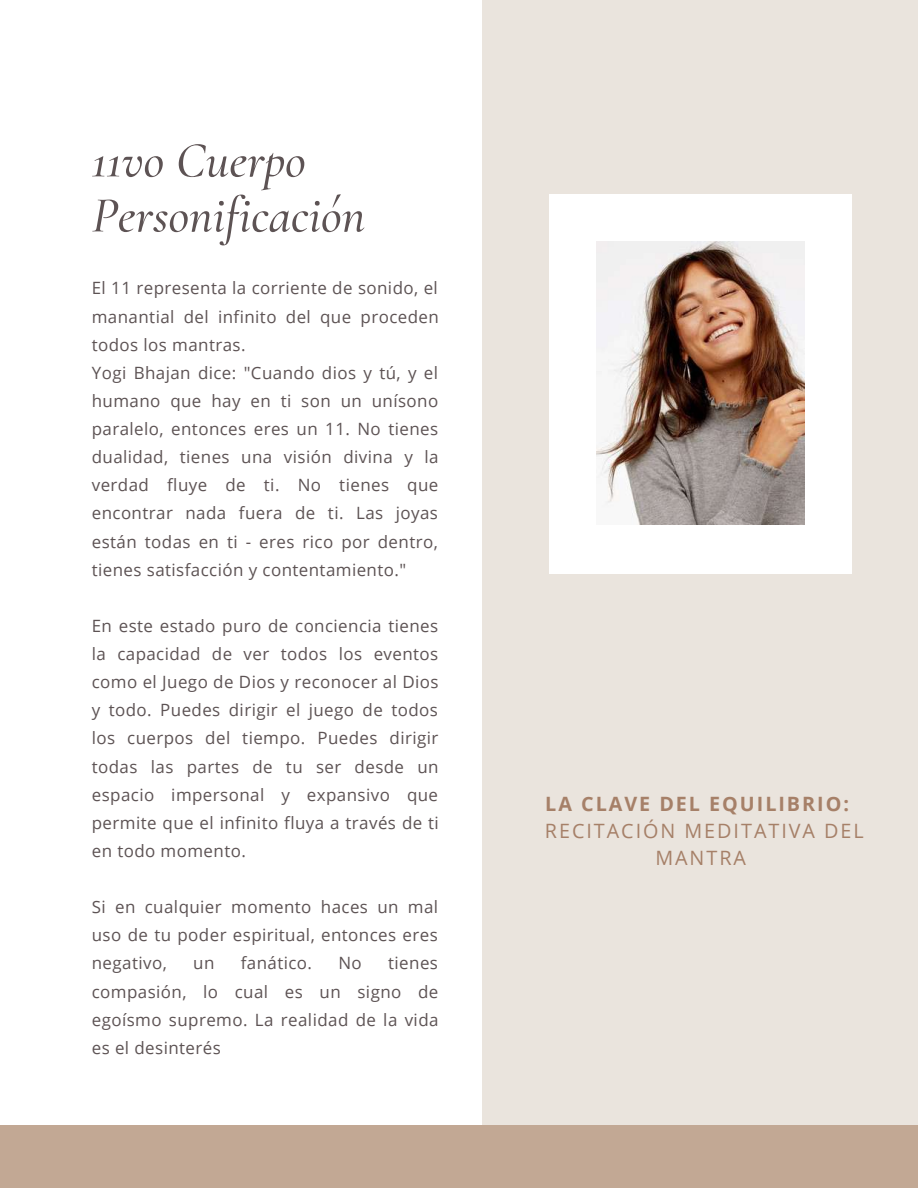
<style>
.page{position:relative;width:918px;height:1188px;background:#fff}
.page>*{position:absolute;margin:0;border:0;box-sizing:border-box;transform-origin:0 0}
.t1{font:italic 500 50.85px/55.1px "Cormorant Garamond";color:#5d5354}
.t2{font:19.8px/27px "Open Sans";letter-spacing:.1em;color:#a68068;text-align:center}
.t3{font:700 19.8px "Open Sans";letter-spacing:.1em;color:#a68068}
.t4{font:16.95px/28.2px "Open Sans";letter-spacing:.025em;color:#5d5354;text-align:justify}
</style>
<div class="page">
<div style="left:483px;top:0;width:435px;height:1134px;background:#eae4dd"></div>
<div style="left:549px;top:194px;width:303px;height:379px;background:#fff"></div>
<img style="left:597px;top:241px;width:208px;height:284px">
<div style="left:0;top:1125px;width:918px;height:63px;background:#c2a894"></div>
<h1 class="t1" style="left:92px;top:133px;width:275px">11vo Cuerpo<br>Personificación</h1>
<p class="t4" style="left:92px;top:274px;width:349px;text-align:left">El 11 representa la corriente de sonido, el manantial del infinito del que proceden todos los mantras.<br>Yogi Bhajan dice: "Cuando dios y tú, y el humano que hay en ti son un unísono paralelo, entonces eres un 11. No tienes dualidad, tienes una visión divina y la verdad fluye de ti. No tienes que encontrar nada fuera de ti. Las joyas están todas en ti - eres rico por dentro, tienes satisfacción y contentamiento."</p>
<p class="t4" style="left:92px;top:611px;width:349px">En este estado puro de conciencia tienes la capacidad de ver todos los eventos como el Juego de Dios y reconocer al Dios y todo. Puedes dirigir el juego de todos los cuerpos del tiempo. Puedes dirigir todas las partes de tu ser desde un espacio impersonal y expansivo que permite que el infinito fluya a través de ti en todo momento.</p>
<p class="t4" style="left:92px;top:893px;width:348px">Si en cualquier momento haces un mal uso de tu poder espiritual, entonces eres negativo,</p>
<p class="t4" style="left:193px;top:949px;width:23px">un</p>
<p class="t4" style="left:241px;top:949px;width:73px">fanático.</p>
<p class="t4" style="left:338px;top:949px;width:25px">No</p>
<p class="t4" style="left:92px;top:949px;width:348px;text-indent:296px">tienes compasión, lo cual es un signo de egoísmo supremo. La realidad de la vida es el desinterés</p>
<p class="t3" style="left:545px;top:790px;width:305px">LA CLAVE DEL EQUILIBRIO:</p>
<p class="t2" style="left:545px;top:817px;width:320px">RECITACIÓN MEDITATIVA DEL<br>MANTRA</p>
</div>
